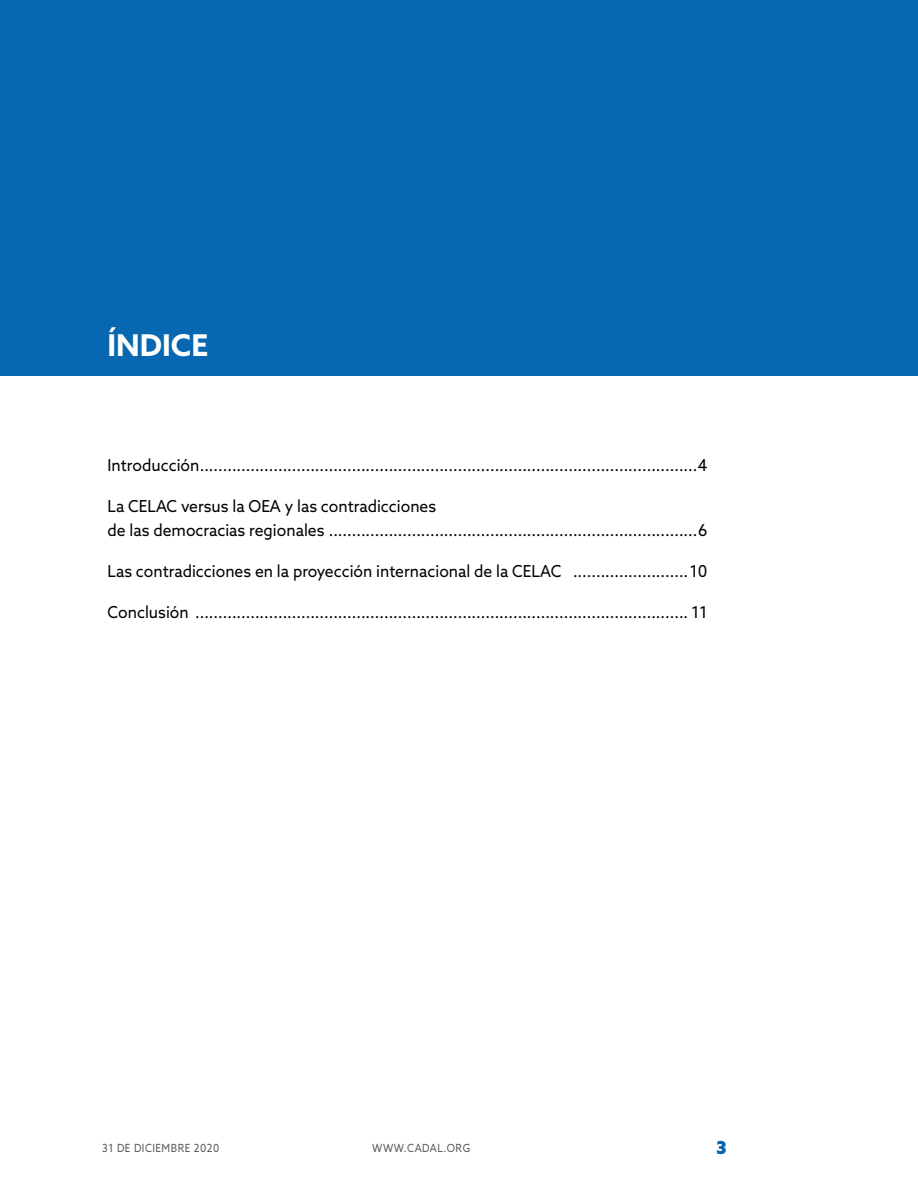
<style>
.page{position:relative;width:918px;height:1188px;background:#fff}
.page>*{position:absolute;margin:0;border:0;box-sizing:border-box;transform-origin:0 0}
.t1{font:700 30px "Azo Sans";color:#fff}
.t2{font:900 18px "Azo Sans";color:#0767b1}
.t3{font:16.5px/24px "Azo Sans";color:#000;scale:.95 1}
.t4{font:11.25px "Azo Sans";letter-spacing:.05em;color:#58595b;scale:.9 1}
</style>
<div class="page">
<div style="left:0;top:0;width:918px;height:376px;background:#0767b1"></div>
<h1 class="t1" style="left:108px;top:325px;width:102px">ÍNDICE</h1>
<p class="t3" style="left:108px;top:453px;width:633px">Introducción............................................................................................................4</p>
<p class="t3" style="left:108px;top:494px;width:633px">La CELAC versus la OEA y las contradicciones<br>de las democracias regionales ................................................................................6</p>
<p class="t3" style="left:108px;top:559px;width:633px">Las contradicciones en la proyección internacional de la CELAC .........................10</p>
<p class="t3" style="left:108px;top:600px;width:633px">Conclusión ........................................................................................................... 11</p>
<p class="t4" style="left:102px;top:1140px;width:132px">31 DE DICIEMBRE 2020</p>
<p class="t4" style="left:372px;top:1140px;width:110px">WWW.CADAL.ORG</p>
<p class="t2" style="left:716px;top:1135px;width:12px">3</p>
</div>
